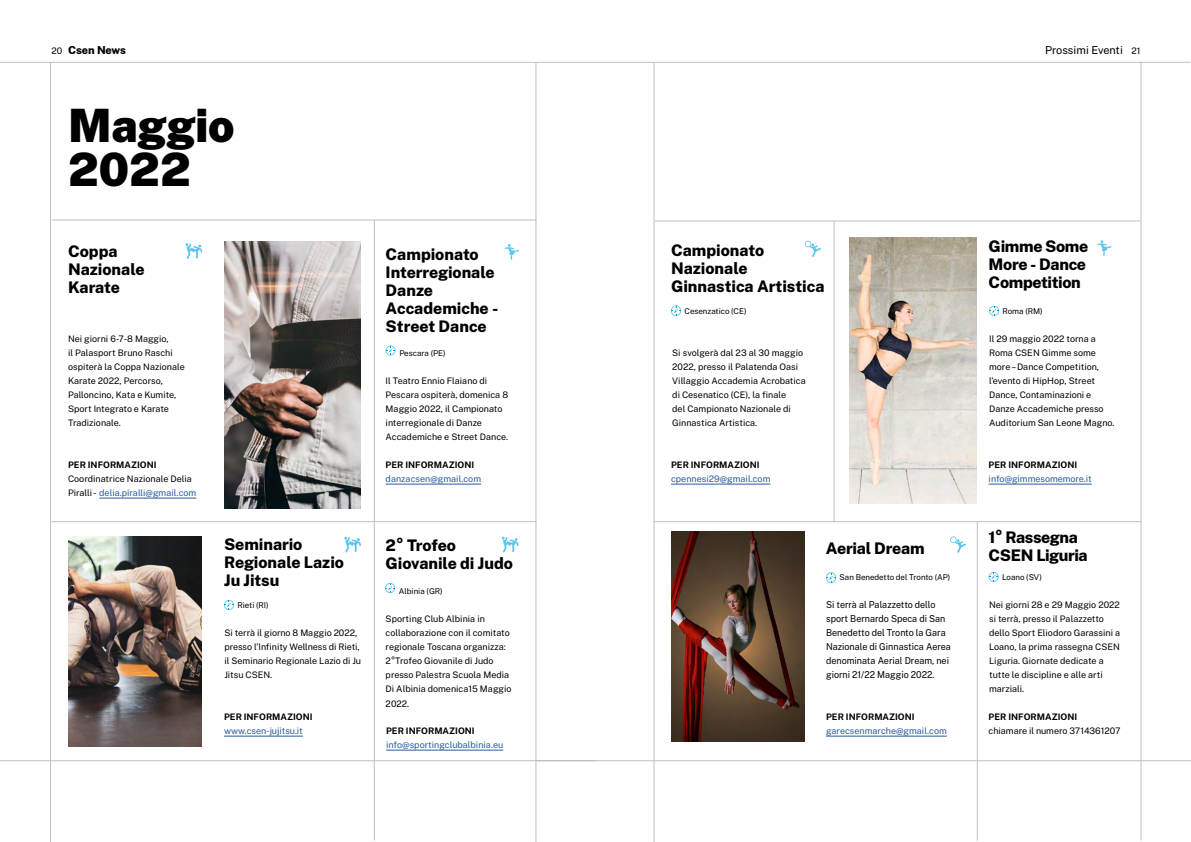
<style>
.page{position:relative;width:1191px;height:842px;background:#fff}
.page>*{position:absolute;margin:0;border:0;box-sizing:border-box;transform-origin:0 0}
.t1{font:900 46px/44px "Public Sans";letter-spacing:-.005em;color:#000}
.t2{font:800 16px/18px "Public Sans";letter-spacing:-.005em;color:#000}
.t3{font:800 16px/18px "Public Sans";letter-spacing:-.025em;color:#000}
.t4{font:11px "Public Sans";color:#000}
.t5{font:800 11px "Public Sans";letter-spacing:-.01em;color:#000}
.t6{font:9.6px/14px "Public Sans";color:#000;scale:.94 1}
.t7{font:9px/14px "Public Sans";color:#000}
.t8{font:9px "Public Sans";color:#275b9b}
.t9{font:700 9px "Public Sans";color:#000}
.t10{font:8px "Public Sans";letter-spacing:-.005em;color:#000}
.s1{font-size:9px}
.s2{color:#275b9b}
</style>
<div class="page">
<hr style="left:0;top:62px;width:1190px;height:1px;background:#bfbfbf">
<svg style="left:671px;top:305px;width:10px;height:11px"></svg>
<hr style="left:654px;top:221px;width:486px;height:1px;background:#bfbfbf">
<hr style="left:671px;top:484px;width:99px;height:1px;background:#275b9b">
<hr style="left:653px;top:521px;width:488px;height:1px;background:#bfbfbf">
<hr style="left:976px;top:521px;width:1px;height:320px;background:#bfbfbf">
<hr style="left:535px;top:63px;width:1px;height:779px;background:#bfbfbf">
<img style="left:850px;top:237px;width:126px;height:266px">
<img style="left:671px;top:531px;width:133px;height:210px">
<hr style="left:50px;top:62px;width:1px;height:780px;background:#bfbfbf">
<svg style="left:1097px;top:240px;width:14px;height:16px"></svg>
<hr style="left:988px;top:484px;width:103px;height:1px;background:#275b9b">
<svg style="left:988px;top:572px;width:10px;height:10px"></svg>
<svg style="left:989px;top:306px;width:10px;height:10px"></svg>
<svg style="left:826px;top:572px;width:10px;height:11px"></svg>
<hr style="left:826px;top:736px;width:121px;height:1px;background:#275b9b">
<svg style="left:950px;top:536px;width:16px;height:17px"></svg>
<svg style="left:805px;top:241px;width:16px;height:16px"></svg>
<hr style="left:0;top:760px;width:595px;height:1px;background:#bfbfbf">
<hr style="left:536px;top:760px;width:655px;height:1px;background:#bfbfbf">
<svg style="left:386px;top:345px;width:9px;height:10px"></svg>
<svg style="left:385px;top:583px;width:10px;height:10px"></svg>
<hr style="left:52px;top:220px;width:484px;height:1px;background:#bfbfbf">
<svg style="left:186px;top:243px;width:16px;height:16px"></svg>
<hr style="left:224px;top:736px;width:79px;height:1px;background:#275b9b">
<hr style="left:386px;top:484px;width:95px;height:1px;background:#275b9b">
<hr style="left:386px;top:750px;width:117px;height:1px;background:#275b9b">
<hr style="left:99px;top:498px;width:97px;height:1px;background:#275b9b">
<hr style="left:52px;top:521px;width:484px;height:1px;background:#bfbfbf">
<svg style="left:224px;top:600px;width:10px;height:10px"></svg>
<hr style="left:374px;top:220px;width:1px;height:302px;background:#bfbfbf">
<hr style="left:374px;top:522px;width:1px;height:319px;background:#bfbfbf">
<img style="left:224px;top:242px;width:136px;height:266px">
<img style="left:68px;top:536px;width:133px;height:210px">
<hr style="left:653px;top:63px;width:1px;height:779px;background:#bfbfbf">
<hr style="left:1140px;top:62px;width:1px;height:779px;background:#bfbfbf">
<svg style="left:502px;top:537px;width:16px;height:15px"></svg>
<svg style="left:344px;top:537px;width:17px;height:15px"></svg>
<svg style="left:505px;top:244px;width:14px;height:16px"></svg>
<hr style="left:833px;top:222px;width:1px;height:300px;background:#bfbfbf">
<p class="t5" style="left:68px;top:42px;width:59px">Csen News</p>
<p class="t7" style="left:52px;top:43px;width:12px">20</p>
<p class="t4" style="left:1045px;top:42px;width:97px">Prossimi Eventi <span class="s1">21</span></p>
<h1 class="t1" style="left:68px;top:101px;width:168px">Maggio<br>2022</h1>
<h2 class="t2" style="left:68px;top:241px;width:78px">Coppa<br>Nazionale<br>Karate</h2>
<p class="t7" style="left:68px;top:332px;width:118px">Nei giorni 6-7-8 Maggio,<br>il Palasport Bruno Raschi ospiterà la Coppa Nazionale<br>Karate 2022, Percorso,<br>Palloncino, Kata e Kumite,<br>Sport Integrato e Karate<br>Tradizionale.</p>
<p class="t9" style="left:68px;top:459px;width:90px">PER INFORMAZIONI</p>
<p class="t7" style="left:68px;top:472px;width:130px">Coordinatrice Nazionale Delia<br>Piralli - <span class="s2">delia.piralli@gmail.com</span></p>
<h2 class="t2" style="left:224px;top:534px;width:122px">Seminario<br>Regionale Lazio<br>Ju Jitsu</h2>
<p class="t10" style="left:237px;top:600px;width:33px">Rieti (RI)</p>
<p class="t7" style="left:224px;top:626px;width:138px">Si terrà il giorno 8 Maggio 2022, presso l’Infinity Wellness di Rieti, il Seminario Regionale Lazio di Ju<br>Jitsu CSEN.</p>
<p class="t9" style="left:224px;top:711px;width:90px">PER INFORMAZIONI</p>
<p class="t8" style="left:224px;top:725px;width:80px">www.csen-jujitsu.it</p>
<h2 class="t2" style="left:386px;top:244px;width:114px">Campionato<br>Interregionale<br>Danze<br>Accademiche -<br>Street Dance</h2>
<p class="t10" style="left:399px;top:348px;width:48px">Pescara (PE)</p>
<p class="t7" style="left:386px;top:374px;width:124px">Il Teatro Ennio Flaiano di<br>Pescara ospiterà, domenica 8<br>Maggio 2022, il Campionato interregionale di Danze<br>Accademiche e Street Dance.</p>
<p class="t9" style="left:386px;top:459px;width:90px">PER INFORMAZIONI</p>
<p class="t8" style="left:386px;top:473px;width:97px">danzacsen@gmail.com</p>
<h2 class="t2" style="left:386px;top:535px;width:129px">2° Trofeo<br>Giovanile di Judo</h2>
<p class="t10" style="left:399px;top:586px;width:45px">Albinia (GR)</p>
<p class="t7" style="left:386px;top:612px;width:127px">Sporting Club Albinia in collaborazione con il comitato regionale Toscana organizza:<br>2°Trofeo Giovanile di Judo presso Palestra Scuola Media<br>Di Albinia domenica15 Maggio<br>2022.</p>
<p class="t9" style="left:386px;top:725px;width:90px">PER INFORMAZIONI</p>
<p class="t8" style="left:386px;top:739px;width:119px">info@sportingclubalbinia.eu</p>
<h2 class="t2" style="left:671px;top:240px;width:155px">Campionato<br>Nazionale<br>Ginnastica Artistica</h2>
<h2 class="t2" style="left:988px;top:236px;width:101px">Gimme Some<br>More - Dance<br>Competition</h2>
<p class="t10" style="left:684px;top:306px;width:63px">Cesenzatico (CE)</p>
<p class="t10" style="left:1002px;top:306px;width:42px">Roma (RM)</p>
<p class="t7" style="left:672px;top:346px;width:135px">Si svolgerà dal 23 al 30 maggio<br>2022, presso il Palatenda Oasi<br>Villaggio Accademia Acrobatica di Cesenatico (CE), la finale<br>del Campionato Nazionale di<br>Ginnastica Artistica.</p>
<p class="t7" style="left:989px;top:332px;width:127px">Il 29 maggio 2022 torna a<br>Roma CSEN Gimme some more – Dance Competition, l’evento di HipHop, Street<br>Dance, Contaminazioni e<br>Danze Accademiche presso<br>Auditorium San Leone Magno.</p>
<p class="t9" style="left:671px;top:459px;width:90px">PER INFORMAZIONI</p>
<p class="t8" style="left:671px;top:473px;width:101px">cpennesi29@gmail.com</p>
<p class="t9" style="left:988px;top:459px;width:90px">PER INFORMAZIONI</p>
<p class="t8" style="left:988px;top:473px;width:105px">info@gimmesomemore.it</p>
<h2 class="t2" style="left:826px;top:538px;width:100px">Aerial Dream</h2>
<h2 class="t3" style="left:988px;top:527px;width:101px">1° Rassegna<br>CSEN Liguria</h2>
<p class="t10" style="left:839px;top:572px;width:112px">San Benedetto del Tronto (AP)</p>
<p class="t10" style="left:1002px;top:572px;width:41px">Loano (SV)</p>
<p class="t6" style="left:826px;top:597px;width:134px">Si terrà al Palazzetto dello sport Bernardo Speca di San<br>Benedetto del Tronto la Gara<br>Nazionale di Ginnastica Aerea denominata Aerial Dream, nei giorni 21/22 Maggio 2022.</p>
<p class="t9" style="left:826px;top:711px;width:90px">PER INFORMAZIONI</p>
<p class="t8" style="left:826px;top:725px;width:122px">garecsenmarche@gmail.com</p>
<p class="t7" style="left:989px;top:598px;width:133px">Nei giorni 28 e 29 Maggio 2022 si terrà, presso il Palazzetto dello Sport Eliodoro Garassini a<br>Loano, la prima rassegna CSEN<br>Liguria. Giornate dedicate a tutte le discipline e alle arti marziali.</p>
<p class="t9" style="left:988px;top:711px;width:90px">PER INFORMAZIONI</p>
<p class="t7" style="left:988px;top:724px;width:133px">chiamare il numero 3714361207</p>
</div>
